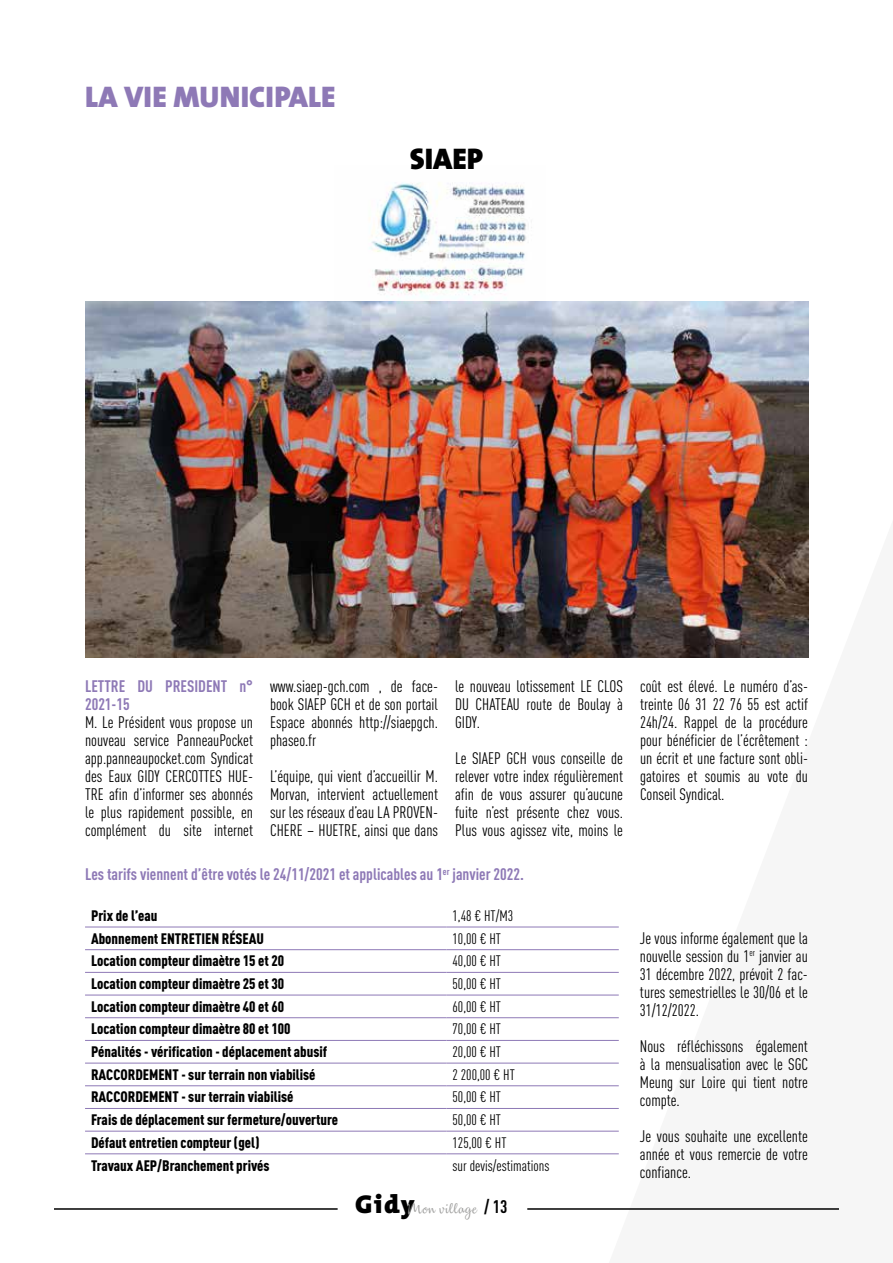
<style>
.page{position:relative;width:893px;height:1263px;background:#fff}
.page>*{position:absolute;margin:0;border:0;box-sizing:border-box;transform-origin:0 0}
.t1{font:900 30px "The Mix";color:#8e79b6}
.t2{font:900 30px "The Mix";color:#000}
.t3{font:condensed 16.5px/18px "DIN Pro";color:#000;text-align:justify}
.t4{font:700 condensed 16.5px/18px "DIN Pro";color:#8e79b6}
.t5{font:900 condensed 15px "DIN Pro";color:#000}
.t6{font:condensed 15px "DIN Pro";color:#000}
.t7{font:13.8px "Dulcelin";letter-spacing:.05em;color:#9d9d9c}
.s1{font-family:"The Mix";font-weight:900;font-size:25.95px;color:#000}
.s2{font-family:"DIN Pro";font-weight:700;font-stretch:condensed;font-size:18px;color:#000}
</style>
<div class="page">
<hr style="left:54px;top:1208px;width:284px;height:2px;background:#000">
<hr style="left:527px;top:1208px;width:312px;height:2px;background:#000">
<img style="left:85px;top:301px;width:723px;height:356px">
<img style="left:334px;top:183px;width:211px;height:121px">
<hr style="left:85px;top:927px;width:361px;height:1px;background:#8e79b6">
<hr style="left:446px;top:927px;width:173px;height:1px;background:#8e79b6">
<hr style="left:85px;top:949px;width:361px;height:1px;background:#8e79b6">
<hr style="left:446px;top:949px;width:173px;height:1px;background:#8e79b6">
<hr style="left:85px;top:972px;width:361px;height:1px;background:#8e79b6">
<hr style="left:446px;top:972px;width:173px;height:1px;background:#8e79b6">
<hr style="left:85px;top:995px;width:361px;height:1px;background:#8e79b6">
<hr style="left:446px;top:995px;width:173px;height:1px;background:#8e79b6">
<hr style="left:85px;top:1017px;width:361px;height:1px;background:#8e79b6">
<hr style="left:446px;top:1017px;width:173px;height:1px;background:#8e79b6">
<hr style="left:85px;top:1040px;width:361px;height:1px;background:#8e79b6">
<hr style="left:446px;top:1040px;width:173px;height:1px;background:#8e79b6">
<hr style="left:85px;top:1063px;width:361px;height:1px;background:#8e79b6">
<hr style="left:446px;top:1063px;width:173px;height:1px;background:#8e79b6">
<hr style="left:85px;top:1085px;width:361px;height:1px;background:#8e79b6">
<hr style="left:446px;top:1085px;width:173px;height:1px;background:#8e79b6">
<hr style="left:85px;top:1108px;width:361px;height:1px;background:#8e79b6">
<hr style="left:446px;top:1108px;width:173px;height:1px;background:#8e79b6">
<hr style="left:85px;top:1131px;width:361px;height:1px;background:#8e79b6">
<hr style="left:446px;top:1131px;width:173px;height:1px;background:#8e79b6">
<hr style="left:85px;top:1153px;width:361px;height:1px;background:#8e79b6">
<hr style="left:446px;top:1153px;width:173px;height:1px;background:#8e79b6">
<h1 class="t1" style="left:85px;top:71px;width:252px">LA VIE MUNICIPALE</h1>
<h1 class="t2" style="left:410px;top:133px;width:75px">SIAEP</h1>
<p class="t4" style="left:85px;top:675px;width:169px">LETTRE DU PRESIDENT n°<br>2021-15</p>
<p class="t3" style="left:85px;top:711px;width:169px">M. Le Président vous propose un nouveau service PanneauPocket app.panneaupocket.com Syndicat des Eaux GIDY CERCOTTES HUE-TRE afin d’informer ses abonnés le plus rapidement possible, en complément du site internet</p>
<p class="t3" style="left:270px;top:675px;width:169px">www.siaep-gch.com , de face&shy;book SIAEP GCH et de son portail Espace abonnés http://siaepgch. phaseo.fr</p>
<p class="t3" style="left:270px;top:765px;width:169px">L’équipe, qui vient d’accueillir M.<br>Morvan, intervient actuellement sur les réseaux d’eau LA PROVEN-CHERE – HUETRE, ainsi que dans</p>
<p class="t3" style="left:455px;top:675px;width:169px">le nouveau lotissement LE CLOS DU CHATEAU route de Boulay à GIDY.</p>
<p class="t3" style="left:455px;top:747px;width:169px">Le SIAEP GCH vous conseille de relever votre index régulièrement afin de vous assurer qu’aucune fuite n’est présente chez vous.<br>Plus vous agissez vite, moins le</p>
<p class="t4" style="left:85px;top:864px;width:440px">Les tarifs viennent d’être votés le 24/11/2021 et applicables au 1<sup>er</sup> janvier 2022.</p>
<p class="t5" style="left:91px;top:904px;width:68px">Prix de l’eau</p>
<p class="t6" style="left:452px;top:905px;width:62px">1,48 € HT/M3</p>
<p class="t5" style="left:91px;top:927px;width:175px">Abonnement ENTRETIEN RÉSEAU</p>
<p class="t6" style="left:452px;top:927px;width:50px">10,00 € HT</p>
<p class="t5" style="left:91px;top:949px;width:195px">Location compteur dimaètre 15 et 20</p>
<p class="t6" style="left:452px;top:950px;width:50px">40,00 € HT</p>
<p class="t5" style="left:91px;top:972px;width:195px">Location compteur dimaètre 25 et 30</p>
<p class="t6" style="left:452px;top:973px;width:50px">50,00 € HT</p>
<p class="t5" style="left:91px;top:995px;width:195px">Location compteur dimaètre 40 et 60</p>
<p class="t6" style="left:452px;top:996px;width:50px">60,00 € HT</p>
<p class="t5" style="left:91px;top:1017px;width:201px">Location compteur dimaètre 80 et 100</p>
<p class="t6" style="left:452px;top:1018px;width:50px">70,00 € HT</p>
<p class="t5" style="left:91px;top:1040px;width:238px">Pénalités - vérification - déplacement abusif</p>
<p class="t6" style="left:452px;top:1041px;width:50px">20,00 € HT</p>
<p class="t5" style="left:91px;top:1063px;width:226px">RACCORDEMENT - sur terrain non viabilisé</p>
<p class="t6" style="left:452px;top:1064px;width:64px">2 200,00 € HT</p>
<p class="t5" style="left:91px;top:1085px;width:204px">RACCORDEMENT - sur terrain viabilisé</p>
<p class="t6" style="left:452px;top:1086px;width:50px">50,00 € HT</p>
<p class="t5" style="left:91px;top:1108px;width:249px">Frais de déplacement sur fermeture/ouverture</p>
<p class="t6" style="left:452px;top:1109px;width:50px">50,00 € HT</p>
<p class="t5" style="left:91px;top:1131px;width:170px">Défaut entretien compteur (gel)</p>
<p class="t6" style="left:452px;top:1132px;width:55px">125,00 € HT</p>
<p class="t5" style="left:91px;top:1153px;width:180px">Travaux AEP/Branchement privés</p>
<p class="t6" style="left:452px;top:1154px;width:98px">sur devis/estimations</p>
<p class="t7" style="left:355px;top:1200px;width:154px"><span class="s1">Gidy</span>Mon village <span class="s2">/ 13</span></p>
<p class="t3" style="left:640px;top:675px;width:169px">coût est élevé. Le numéro d’as&shy;treinte 06 31 22 76 55 est actif 24h/24. Rappel de la procédure pour bénéficier de l’écrêtement : un écrit et une facture sont obli&shy;gatoires et soumis au vote du Conseil Syndical.</p>
<p class="t3" style="left:640px;top:928px;width:169px">Je vous informe également que la nouvelle session du 1<sup>er</sup> janvier au 31 décembre 2022, prévoit 2 fac&shy;tures semestrielles le 30/06 et le 31/12/2022.</p>
<p class="t3" style="left:640px;top:1036px;width:169px">Nous réfléchissons également à la mensualisation avec le SGC Meung sur Loire qui tient notre compte.</p>
<p class="t3" style="left:640px;top:1126px;width:169px">Je vous souhaite une excellente année et vous remercie de votre confiance.</p>
</div>
